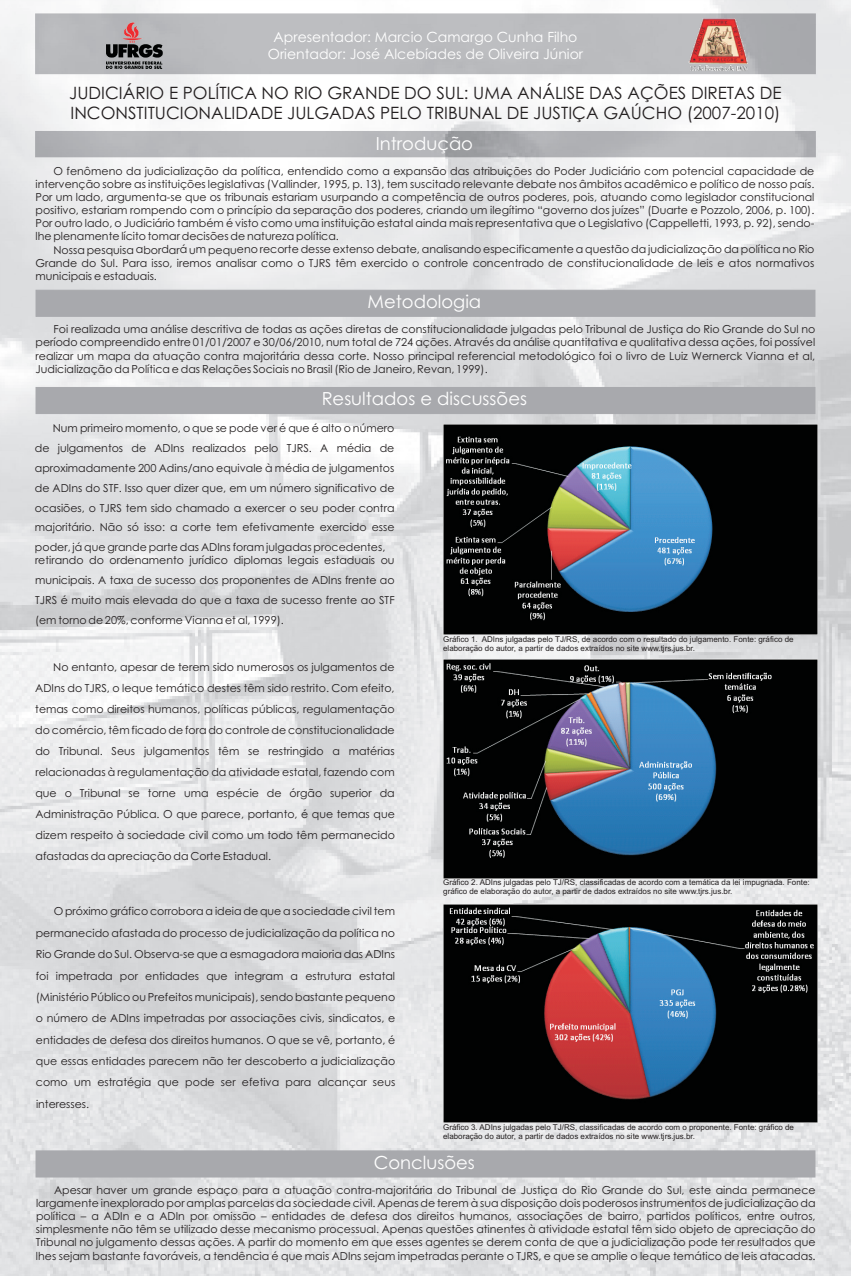
<style>
.page{position:relative;width:851px;height:1276px;background:#fff}
.page>*{position:absolute;margin:0;border:0;box-sizing:border-box;transform-origin:0 0}
.t1{font:18px "Century Gothic";color:#fff}
.t2{font:17px/20.2px "Century Gothic";color:#231f20}
.t3{font:14px/16.7px "Century Gothic";color:#fff;text-align:center}
.t4{font:11px/13.1px "Century Gothic";color:#231f20;text-align:justify}
.t5{font:8px/8.9px "Arial";color:#231f20}
</style>
<div class="page">
<img style="left:0;top:0;width:850px;height:1276px">
<img style="left:105px;top:22px;width:59px;height:49px">
<img style="left:688px;top:18px;width:59px;height:53px">
<div style="left:36px;top:290px;width:779px;height:26px;background:#a8a9ad"></div>
<div style="left:36px;top:387px;width:779px;height:27px;background:#a8a9ad"></div>
<div style="left:36px;top:1150px;width:779px;height:27px;background:#a8a9ad"></div>
<img style="left:443px;top:659px;width:374px;height:219px">
<img style="left:443px;top:904px;width:374px;height:219px">
<img style="left:443px;top:424px;width:374px;height:210px">
<p class="t3" style="left:268px;top:30px;width:317px">Apresentador: Marcio Camargo Cunha Filho<br>Orientador: José Alcebíades de Oliveira Júnior</p>
<h2 class="t2" style="left:69px;top:84px;width:713px">JUDICIÁRIO E POLÍTICA NO RIO GRANDE DO SUL: UMA ANÁLISE DAS AÇÕES DIRETAS DE<br>INCONSTITUCIONALIDADE JULGADAS PELO TRIBUNAL DE JUSTIÇA GAÚCHO (2007-2010)</h2>
<h1 class="t1" style="left:375px;top:136px;width:99px">Introdução</h1>
<p class="t4" style="left:35px;top:165px;width:780px;text-indent:18px">O fenômeno da judicialização da política, entendido como a expansão das atribuições do Poder Judiciário com potencial capacidade de intervenção sobre as instituições legislativas (Vallinder, 1995, p. 13), tem suscitado relevante debate nos âmbitos acadêmico e político de nosso país.<br>Por um lado, argumenta-se que os tribunais estariam usurpando a competência de outros poderes, pois, atuando como legislador constitucional positivo, estariam rompendo com o princípio da separação dos poderes, criando um ilegítimo “governo dos juízes” (Duarte e Pozzolo, 2006, p. 100).<br>Por outro lado, o Judiciário também é visto como uma instituição estatal ainda mais representativa que o Legislativo (Cappelletti, 1993, p. 92), sendo&shy;lhe plenamente lícito tomar decisões de natureza política.</p>
<p class="t4" style="left:35px;top:244px;width:780px;text-indent:18px">Nossa pesquisa abordará um pequeno recorte desse extenso debate, analisando especificamente a questão da judicialização da política no Rio Grande do Sul. Para isso, iremos analisar como o TJRS têm exercido o controle concentrado de constitucionalidade de leis e atos normativos municipais e estaduais.</p>
<h1 class="t1" style="left:367px;top:294px;width:115px">Metodologia</h1>
<p class="t4" style="left:36px;top:324px;width:781px;text-indent:18px">Foi realizada uma análise descritiva de todas as ações diretas de constitucionalidade julgadas pelo Tribunal de Justiça do Rio Grande do Sul no período compreendido entre 01/01/2007 e 30/06/2010, num total de 724 ações. Através da análise quantitativa e qualitativa dessa ações, foi possível realizar um mapa da atuação contra majoritária dessa corte. Nosso principal referencial metodológico foi o livro de Luiz Wernerck Vianna et al, Judicialização da Política e das Relações Sociais no Brasil (Rio de Janeiro, Revan, 1999).</p>
<h1 class="t1" style="left:321px;top:392px;width:207px">Resultados e discussões</h1>
<p class="t4" style="left:35px;top:419px;width:361px;line-height:19.9px;text-indent:18px">Num primeiro momento, o que se pode ver é que é alto o número de julgamentos de ADIns realizados pelo TJRS. A média de aproximadamente 200 Adins/ano equivale à média de julgamentos de ADIns do STF. Isso quer dizer que, em um número significativo de ocasiões, o TJRS tem sido chamado a exercer o seu poder contra majoritário. Não só isso: a corte tem efetivamente exercido esse poder, já que grande parte das ADIns foram julgadas procedentes,</p>
<p class="t4" style="left:35px;top:551px;width:361px;line-height:19.9px">retirando do ordenamento jurídico diplomas legais estaduais ou municipais. A taxa de sucesso dos proponentes de ADIns frente ao TJRS é muito mais elevada do que a taxa de sucesso frente ao STF (em torno de 20%, conforme Vianna et al, 1999).</p>
<p class="t4" style="left:35px;top:657px;width:361px;line-height:20.9px;text-indent:18px">No entanto, apesar de terem sido numerosos os julgamentos de ADIns do TJRS, o leque temático destes têm sido restrito. Com efeito, temas como direitos humanos, políticas públicas, regulamentação do comércio, têm ficado de fora do controle de constitucionalidade do Tribunal. Seus julgamentos têm se restringido a matérias relacionadas à regulamentação da atividade estatal, fazendo com que o Tribunal se torne uma espécie de órgão superior da Administração Pública. O que parece, portanto, é que temas que dizem respeito à sociedade civil como um todo têm permanecido afastadas da apreciação da Corte Estadual.</p>
<p class="t4" style="left:36px;top:902px;width:361px;line-height:21.4px;text-indent:18px">O próximo gráfico corrobora a ideia de que a sociedade civil tem permanecido afastada do processo de judicialização da política no Rio Grande do Sul. Observa-se que a esmagadora maioria das ADIns foi impetrada por entidades que integram a estrutura estatal (Ministério Público ou Prefeitos municipais), sendo bastante pequeno o número de ADIns impetradas por associações civis, sindicatos, e entidades de defesa dos direitos humanos. O que se vê, portanto, é que essas entidades parecem não ter descoberto a judicialização como um estratégia que pode ser efetiva para alcançar seus interesses.</p>
<p class="t5" style="left:443px;top:635px;width:352px">Gráfico 1. ADIns julgadas pelo TJ/RS, de acordo com o resultado do julgamento. Fonte: gráfico de elaboração do autor, a partir de dados extraídos no site www.tjrs.jus.br.</p>
<p class="t5" style="left:443px;top:879px;width:368px">Gráfico 2. ADIns julgadas pelo TJ/RS, classificadas de acordo com a temática da lei impugnada. Fonte: gráfico de elaboração do autor, a partir de dados extraídos no site www.tjrs.jus.br.</p>
<p class="t5" style="left:443px;top:1123px;width:352px">Gráfico 3. ADIns julgadas pelo TJ/RS, classificadas de acordo com o proponente. Fonte: gráfico de elaboração do autor, a partir de dados extraídos no site www.tjrs.jus.br.</p>
<h1 class="t1" style="left:374px;top:1155px;width:103px">Conclusões</h1>
<p class="t4" style="left:36px;top:1184px;width:781px;text-indent:18px">Apesar haver um grande espaço para a atuação contra-majoritária do Tribunal de Justiça do Rio Grande do Sul, este ainda permanece largamente inexplorado por amplas parcelas da sociedade civil. Apenas de terem à sua disposição dois poderosos instrumentos de judicialização da política – a ADIn e a ADIn por omissão – entidades de defesa dos direitos humanos, associações de bairro, partidos políticos, entre outros, simplesmente não têm se utilizado desse mecanismo processual. Apenas questões atinentes à atividade estatal têm sido objeto de apreciação do Tribunal no julgamento dessas ações. A partir do momento em que esses agentes se derem conta de que a judicialização pode ter resultados que lhes sejam bastante favoráveis, a tendência é que mais ADIns sejam impetradas perante o TJRS, e que se amplie o leque temático de leis atacadas.</p>
</div>
